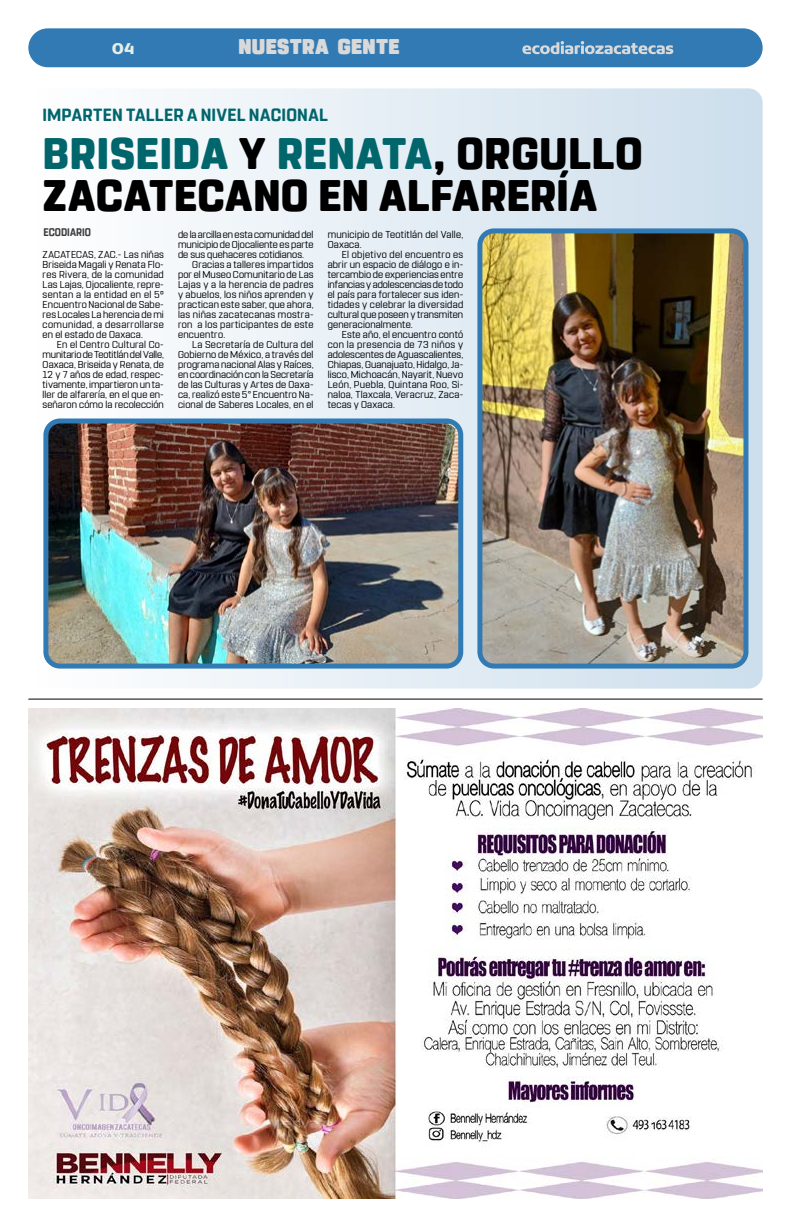
<style>
.page{position:relative;width:791px;height:1225px;background:#fff}
.page>*{position:absolute;margin:0;border:0;box-sizing:border-box;transform-origin:0 0}
.t1{font:800 44px/42px "Rohn Rounded";letter-spacing:.005em;color:#000}
.t2{font:900 21.3px "Rohn Rounded";color:#d9d9d9}
.t3{font:700 17.6px "Rohn Rounded";letter-spacing:.015em;color:#00666c}
.t4{font:700 16.9px "Concord";color:#e4efe9}
.t5{font:700 11px "Rohn Rounded";letter-spacing:.005em;color:#3d3d3d;scale:.91 1}
.t6{font:10px/10px "Rohn Rounded";letter-spacing:.015em;color:#000;text-align:justify}
.t7{font:10px "Rohn Rounded";letter-spacing:-.01em;color:#000}
.s1{color:#00666c}
</style>
<div class="page">
<div style="left:28px;top:88px;width:735px;height:600px;background:linear-gradient(to right,#fefeff,#cbddeb);border-radius:14px"></div>
<div style="left:28px;top:28px;width:735px;height:39px;background:#327ab3;border-radius:19px"></div>
<svg style="left:522px;top:41px;width:151px;height:13px"></svg>
<img style="left:46px;top:421px;width:415px;height:245px">
<div style="left:43px;top:418px;width:420px;height:250px;border:5px solid #327ab3;border-radius:14px"></div>
<img style="left:480px;top:231px;width:266px;height:433px">
<div style="left:477px;top:228px;width:271px;height:440px;border:5px solid #327ab3;border-radius:14px"></div>
<img style="left:28px;top:708px;width:735px;height:490px">
<hr style="left:28px;top:698px;width:735px;height:1px;background:#000">
<h3 class="t4" style="left:112px;top:38px;width:24px">04</h3>
<h2 class="t2" style="left:238px;top:35px;width:163px">NUESTRA GENTE</h2>
<h3 class="t3" style="left:43px;top:105px;width:287px">IMPARTEN TALLER A NIVEL NACIONAL</h3>
<h1 class="t1" style="left:43px;top:133px;width:602px"><span class="s1">BRISEIDA</span> Y <span class="s1">RENATA</span>, ORGULLO<br>ZACATECANO EN ALFARERÍA</h1>
<p class="t6" style="left:43px;top:250px;width:123px">ZACATECAS, ZAC.- Las niñas Briseida Magali y Renata Flo&shy;res Rivera, de la comunidad Las Lajas, Ojocaliente, repre&shy;sentan a la entidad en el 5º Encuentro Nacional de Sabe&shy;res Locales La herencia de mi comunidad, a desarrollarse en el estado de Oaxaca.</p>
<p class="t6" style="left:43px;top:340px;width:123px;text-indent:14px">En el Centro Cultural Co&shy;munitario de Teotitlán del Valle, Oaxaca, Briseida y Renata, de 12 y 7 años de edad, respec&shy;tivamente, impartieron un ta&shy;ller de alfarería, en el que en&shy;señaron cómo la recolección</p>
<p class="t5" style="left:43px;top:226px;width:54px">ECODIARIO</p>
<p class="t7" style="left:178px;top:229px;width:137px">de la arcilla en esta comunidad del</p>
<p class="t6" style="left:178px;top:240px;width:137px">municipio de Ojocaliente es parte</p>
<p class="t6" style="left:178px;top:250px;width:128px">de sus quehaceres cotidianos.</p>
<p class="t6" style="left:192px;top:260px;width:123px">Gracias a talleres impartidos</p>
<p class="t6" style="left:178px;top:270px;width:137px">por el Museo Comunitario de Las</p>
<p class="t6" style="left:178px;top:280px;width:137px">Lajas y a la herencia de padres</p>
<p class="t6" style="left:178px;top:290px;width:137px">y abuelos, los niños aprenden y</p>
<p class="t6" style="left:178px;top:300px;width:137px">practican este saber, que ahora,</p>
<p class="t6" style="left:178px;top:310px;width:137px">las niñas zacatecanas mostra-</p>
<p class="t6" style="left:178px;top:320px;width:137px">ron a los participantes de este</p>
<p class="t6" style="left:178px;top:330px;width:49px">encuentro.</p>
<p class="t6" style="left:192px;top:340px;width:123px">La Secretaría de Cultura del</p>
<p class="t6" style="left:178px;top:350px;width:137px">Gobierno de México, a través del</p>
<p class="t6" style="left:178px;top:360px;width:137px">programa nacional Alas y Raíces,</p>
<p class="t6" style="left:178px;top:370px;width:137px">en coordinación con la Secretaría</p>
<p class="t6" style="left:178px;top:380px;width:137px">de las Culturas y Artes de Oaxa-</p>
<p class="t6" style="left:178px;top:390px;width:137px">ca, realizó este 5° Encuentro Na-</p>
<p class="t6" style="left:178px;top:400px;width:137px">cional de Saberes Locales, en el</p>
<p class="t6" style="left:328px;top:230px;width:137px">municipio de Teotitlán del Valle,<br>Oaxaca.</p>
<p class="t6" style="left:328px;top:250px;width:137px;text-indent:14px">El objetivo del encuentro es abrir un espacio de diálogo e in&shy;tercambio de experiencias entre infancias y adolescencias de todo el país para fortalecer sus iden&shy;tidades y celebrar la diversidad cultural que poseen y transmiten generacionalmente.</p>
<p class="t6" style="left:328px;top:330px;width:137px;text-indent:14px">Este año, el encuentro contó con la presencia de 73 niños y adolescentes de Aguascalientes, Chiapas, Guanajuato, Hidalgo, Ja&shy;lisco, Michoacán, Nayarit, Nuevo León, Puebla, Quintana Roo, Si&shy;naloa, Tlaxcala, Veracruz, Zaca&shy;tecas y Oaxaca.</p>
</div>
